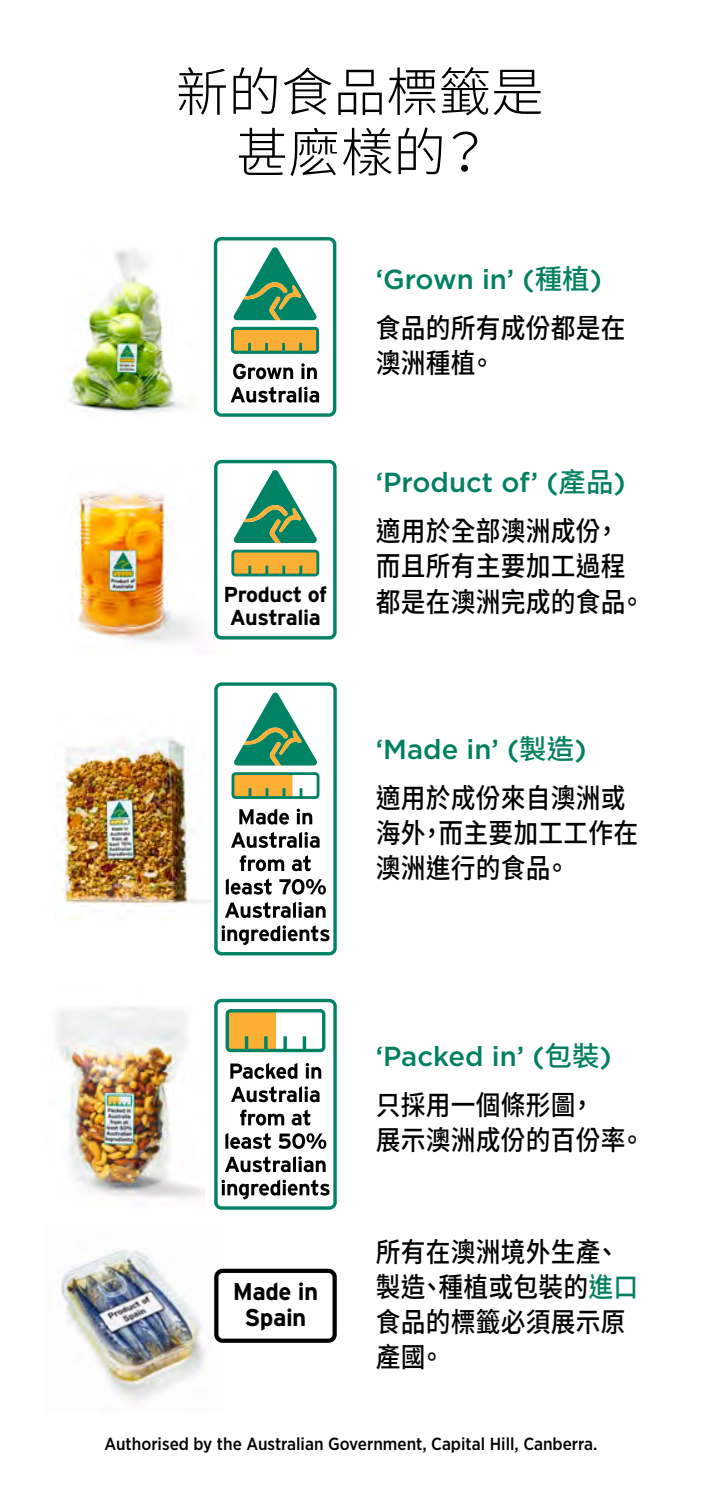
<style>
.page{position:relative;width:702px;height:1489px;background:#fff}
.page>*{position:absolute;margin:0;border:0;box-sizing:border-box;transform-origin:0 0}
.t1{font:300 52.5px/60.5px "Noto Sans CJ Ktc";color:#000;text-align:center}
.t2{font:500 27.5px/35px "Noto Sans CJ Ktc";letter-spacing:.01em;color:#000;scale:.9 1}
.t3{font:500 27.5px "Gotham";color:#008061}
.t4{font:700 24.25px/26.2px "Interstate";letter-spacing:-.02em;color:#000;text-align:center}
.t5{font:700 21.5px/23.2px "Interstate";letter-spacing:-.02em;color:#000}
.t6{font:500 17.5px "Gotham Narrow";color:#000}
.s1{font-family:"Noto Sans CJ Ktc"}
.s2{color:#008061}
</style>
<div class="page">
<img style="left:56px;top:737px;width:157px;height:183px">
<img style="left:71px;top:491px;width:174px;height:152px">
<img style="left:61px;top:1250px;width:162px;height:154px">
<img style="left:68px;top:243px;width:146px;height:174px">
<div style="left:214px;top:237px;width:122px;height:180px;border:3px solid #008265;border-radius:6px"></div>
<svg style="left:233px;top:363px;width:60px;height:16px"></svg>
<svg style="left:301px;top:363px;width:16px;height:16px"></svg>
<svg style="left:230px;top:386px;width:89px;height:16px"></svg>
<svg style="left:231px;top:247px;width:89px;height:107px"></svg>
<div style="left:216px;top:461px;width:119px;height:176px;background:#fff;border-radius:6px"></div>
<div style="left:214px;top:460px;width:122px;height:179px;border:3px solid #008265;border-radius:6px"></div>
<svg style="left:231px;top:470px;width:89px;height:107px"></svg>
<div style="left:214px;top:682px;width:123px;height:273px;border:3px solid #008265;border-radius:6px"></div>
<svg style="left:239px;top:808px;width:50px;height:16px"></svg>
<svg style="left:297px;top:808px;width:15px;height:16px"></svg>
<svg style="left:231px;top:832px;width:88px;height:15px"></svg>
<svg style="left:240px;top:855px;width:44px;height:16px"></svg>
<svg style="left:292px;top:855px;width:19px;height:16px"></svg>
<svg style="left:226px;top:878px;width:46px;height:16px"></svg>
<svg style="left:279px;top:879px;width:47px;height:15px"></svg>
<svg style="left:225px;top:902px;width:100px;height:15px"></svg>
<svg style="left:221px;top:925px;width:108px;height:20px"></svg>
<svg style="left:231px;top:692px;width:89px;height:107px"></svg>
<div style="left:214px;top:998px;width:123px;height:211px;border:3px solid #008265;border-radius:6px"></div>
<svg style="left:230px;top:1063px;width:67px;height:15px"></svg>
<svg style="left:305px;top:1063px;width:16px;height:15px"></svg>
<svg style="left:231px;top:1086px;width:88px;height:16px"></svg>
<svg style="left:240px;top:1109px;width:44px;height:16px"></svg>
<svg style="left:291px;top:1109px;width:19px;height:16px"></svg>
<svg style="left:225px;top:1133px;width:46px;height:15px"></svg>
<svg style="left:278px;top:1133px;width:48px;height:15px"></svg>
<svg style="left:225px;top:1156px;width:100px;height:16px"></svg>
<svg style="left:221px;top:1179px;width:108px;height:20px"></svg>
<svg style="left:225px;top:1009px;width:101px;height:44px"></svg>
<div style="left:216px;top:1270px;width:118px;height:70px;background:#fff;border-radius:6px"></div>
<div style="left:214px;top:1268px;width:123px;height:74px;border:4px solid #000;border-radius:6px"></div>
<img style="left:57px;top:1007px;width:147px;height:192px">
<h1 class="t1" style="left:176px;top:63px;width:369px">新的食品標籤是甚麽樣的？</h1>
<p class="t5" style="left:223px;top:582px;width:105px">Product of<br>Australia</p>
<p class="t3" style="left:376px;top:261px;width:227px">‘Grown in’ (<span class="s1">種植</span>)</p>
<p class="t2" style="left:376px;top:311px;width:279px">食品的所有成份都是在澳洲種植。</p>
<p class="t3" style="left:376px;top:464px;width:251px">‘Product of’ (<span class="s1">產品</span>)</p>
<p class="t2" style="left:376px;top:514px;width:300px">適用於全部澳洲成份，而且所有主要加工過程都是在澳洲完成的食品。</p>
<p class="t3" style="left:376px;top:731px;width:212px">‘Made in’ (<span class="s1">製造</span>)</p>
<p class="t2" style="left:376px;top:781px;width:293px">適用於成份來自澳洲或海外，而主要加工工作在澳洲進行的食品。</p>
<p class="t4" style="left:233px;top:1277px;width:87px">Made in<br>Spain</p>
<p class="t3" style="left:376px;top:1038px;width:237px">‘Packed in’ (<span class="s1">包裝</span>)</p>
<p class="t2" style="left:376px;top:1088px;width:300px">只採用一個條形圖，<br>展示澳洲成份的百份率。</p>
<p class="t2" style="left:376px;top:1234px;width:293px">所有在澳洲境外生產、製造、種植或包裝的<span class="s2">進口</span>食品的標籤必須展示原產國。</p>
<p class="t6" style="left:104px;top:1432px;width:494px">Authorised by the Australian Government, Capital Hill, Canberra.</p>
</div>
